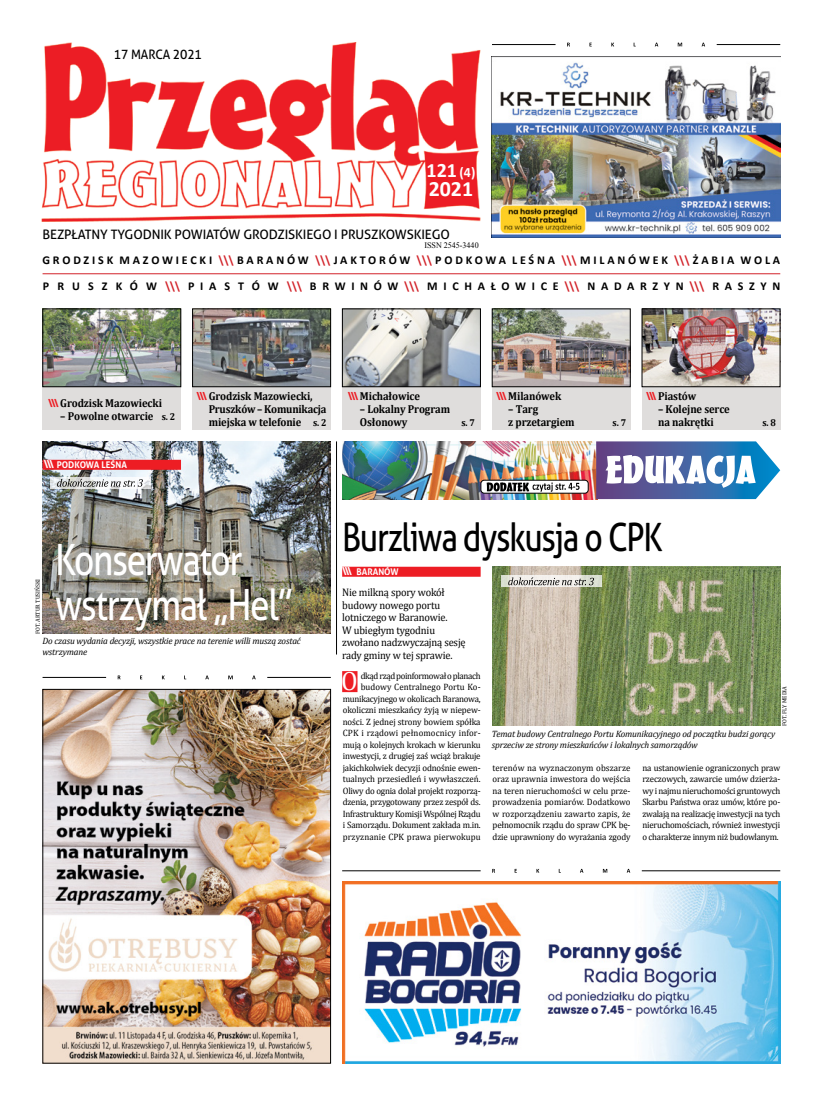
<style>
.page{position:relative;width:820px;height:1106px;background:#fff}
.page>*{position:absolute;margin:0;border:0;box-sizing:border-box;transform-origin:0 0}
.t1{font:43px/45px "Aller";letter-spacing:-.04em;color:#fff;scale:.82 1}
.t2{font:39px "Aller";letter-spacing:-.04em;color:#000;scale:.82 1}
.t3{font:26.5px "Cambria";color:#fff;scale:.96 1}
.t4{font:700 21.9px "Calibri";color:#fff}
.t5{font:700 20.5px "Calibri";color:#fff}
.t6{font:13px "Aller";letter-spacing:-.01em;color:#000}
.t7{font:13px "Aller";letter-spacing:-.01em;color:#000;scale:.94 1}
.t8{font:700 12px "Calibri";letter-spacing:.235em;color:#000}
.t9{font:700 12px "Calibri";letter-spacing:.475em;color:#000}
.t10{font:700 11.5px/13px "Cambria";letter-spacing:-.01em;color:#000;scale:.92 1}
.t11{font:11px/12.5px "Cambria";letter-spacing:-.015em;color:#000;scale:.95 1}
.t12{font:700 10px "Cambria";color:#000;scale:.92 1}
.t13{font:9.2px/11.5px "Cambria";letter-spacing:-.02em;color:#000;text-align:justify;scale:.96 1}
.t14{font:italic 9.2px/11px "Cambria";letter-spacing:-.015em;color:#000}
.t15{font:700 9.2px "Aller";color:#fff;scale:.96 1}
.t16{font:8.4px "Times New Roman";color:#000;scale:.96 1}
.t17{font:6px "Cambria";color:#000;scale:.96 1}
.s1{font-size:14.2px}
.s2{color:#d2232a}
.s3{font-family:"Aller";font-size:11.1px;color:#ed1d24}
.s4{font-size:10px}
.s5{font-size:11px}
</style>
<div class="page">
<img style="left:43px;top:441px;width:288px;height:192px">
<img style="left:41px;top:43px;width:439px;height:179px">
<div style="left:492px;top:308px;width:138px;height:121px;background:#dfdddc"></div>
<div style="left:641px;top:308px;width:139px;height:121px;background:#dfdddc"></div>
<div style="left:192px;top:308px;width:139px;height:121px;background:#dfdddc"></div>
<img style="left:494px;top:311px;width:134px;height:74px">
<div style="left:492px;top:309px;width:138px;height:78px;border:1px solid #000"></div>
<img style="left:643px;top:311px;width:135px;height:74px">
<div style="left:641px;top:309px;width:139px;height:78px;border:1px solid #000"></div>
<img style="left:194px;top:311px;width:135px;height:74px">
<div style="left:192px;top:309px;width:139px;height:78px;border:1px solid #000"></div>
<div style="left:342px;top:308px;width:138px;height:121px;background:#dfdddc"></div>
<div style="left:43px;top:308px;width:138px;height:121px;background:#dfdddc"></div>
<img style="left:344px;top:311px;width:134px;height:74px">
<div style="left:342px;top:309px;width:138px;height:78px;border:1px solid #000"></div>
<img style="left:45px;top:311px;width:134px;height:74px">
<div style="left:43px;top:309px;width:138px;height:78px;border:1px solid #000"></div>
<hr style="left:43px;top:273px;width:737px;height:1px;background:#d2232a">
<img style="left:492px;top:56px;width:288px;height:182px">
<img style="left:342px;top:441px;width:254px;height:58px">
<svg style="left:596px;top:441px;width:184px;height:58px"></svg>
<div style="left:480px;top:480px;width:108px;height:13px;background:#fff;border-radius:3px"></div>
<div style="left:480px;top:480px;width:108px;height:13px;border:1px solid #000;border-radius:3px"></div>
<svg style="left:486px;top:482px;width:93px;height:10px"></svg>
<svg style="left:118px;top:675px;width:137px;height:4px"></svg>
<hr style="left:43px;top:677px;width:63px;height:1px;background:#000">
<hr style="left:267px;top:677px;width:64px;height:1px;background:#000">
<svg style="left:567px;top:43px;width:137px;height:3px"></svg>
<hr style="left:492px;top:44px;width:63px;height:1px;background:#000">
<hr style="left:716px;top:44px;width:64px;height:1px;background:#000">
<svg style="left:492px;top:869px;width:138px;height:3px"></svg>
<hr style="left:342px;top:870px;width:138px;height:1px;background:#000">
<hr style="left:641px;top:870px;width:139px;height:1px;background:#000">
<div style="left:342px;top:566px;width:138px;height:10px;background:#ed1d24"></div>
<div style="left:342px;top:671px;width:15px;height:21px;background:#ed1d24"></div>
<img style="left:492px;top:566px;width:288px;height:159px">
<img style="left:45px;top:691px;width:284px;height:370px">
<div style="left:43px;top:689px;width:288px;height:374px;border:1px solid #000"></div>
<img style="left:342px;top:882px;width:438px;height:181px">
<div style="left:43px;top:460px;width:138px;height:10px;background:#ed1d24"></div>
<hr style="left:336px;top:441px;width:1px;height:213px;background:#000">
<svg style="left:500px;top:575px;width:101px;height:12px"></svg>
<svg style="left:508px;top:577px;width:85px;height:8px"></svg>
<svg style="left:50px;top:477px;width:100px;height:11px"></svg>
<svg style="left:57px;top:479px;width:86px;height:8px"></svg>
<h3 class="t7" style="left:114px;top:47px;width:95px">17 MARCA 2021</h3>
<h3 class="t5" style="left:426px;top:157px;width:50px">121 <span class="s1">(4)</span></h3>
<h3 class="t4" style="left:428px;top:175px;width:46px">2021</h3>
<h3 class="t6" style="left:43px;top:226px;width:409px">BEZPŁATNY TYGODNIK POWIATÓW GRODZISKIEGO I PRUSZKOWSKIEGO</h3>
<p class="t16" style="left:424px;top:239px;width:58px">ISSN 2545-3440</p>
<h3 class="t8" style="left:42px;top:253px;width:739px">GRODZISK MAZOWIECKI <span class="s2">\\\</span>BARANÓW <span class="s2">\\\</span>JAKTORÓW <span class="s2">\\\</span>PODKOWA LEŚNA <span class="s2">\\\</span>MILANÓWEK <span class="s2">\\\</span>ŻABIA WOLA</h3>
<h3 class="t9" style="left:43px;top:278px;width:738px">P R U S Z K Ó W <span class="s2">\\\</span> PIA S T Ó W <span class="s2">\\\</span> BRWINÓW<span class="s2">\\\</span> MICHAŁOWICE<span class="s2">\\\</span> NADARZYN<span class="s2">\\\</span> RASZYN</h3>
<p class="t10" style="left:48px;top:396px;width:125px"><span class="s3">\\\</span> Grodzisk Mazowiecki</p>
<p class="t10" style="left:60px;top:409px;width:126px">– Powolne otwarcie <span class="s4">s. 2</span></p>
<p class="t15" style="left:44px;top:459px;width:88px"><span class="s5">\\\</span> PODKOWA LEŚNA</p>
<p class="t10" style="left:208px;top:389px;width:130px;text-indent:-12px"><span class="s3">\\\</span> Grodzisk Mazowiecki,<br>Pruszków – Komunikacja miejska w telefonie <span class="s4">s. 2</span></p>
<p class="t10" style="left:348px;top:389px;width:80px"><span class="s3">\\\</span> Michałowice</p>
<p class="t10" style="left:360px;top:402px;width:99px">– Lokalny Program<br>Osłonowy</p>
<p class="t12" style="left:461px;top:416px;width:16px">s. 7</p>
<p class="t10" style="left:496px;top:389px;width:72px"><span class="s3">\\\</span> Milanówek</p>
<p class="t10" style="left:508px;top:402px;width:74px">– Targ<br>z przetargiem</p>
<p class="t12" style="left:612px;top:416px;width:16px">s. 7</p>
<p class="t10" style="left:645px;top:389px;width:56px"><span class="s3">\\\</span> Piastów</p>
<p class="t10" style="left:658px;top:402px;width:79px">– Kolejne serce na nakrętki</p>
<p class="t12" style="left:762px;top:416px;width:16px">s. 8</p>
<h1 class="t1" style="left:55px;top:537px;width:292px">Konserwator wstrzymał „Hel”</h1>
<p class="t14" style="left:43px;top:634px;width:260px">Do czasu wydania decyzji, wszystkie prace na terenie willi muszą zostać wstrzymane</p>
<p class="t17" style="left:34px;top:634px;width:59px;rotate:-90deg">FOT. ARTUR TUSIŃSKI</p>
<h2 class="t2" style="left:342px;top:513px;width:392px">Burzliwa dyskusja o CPK</h2>
<p class="t15" style="left:342px;top:566px;width:60px"><span class="s5">\\\</span> BARANÓW</p>
<p class="t11" style="left:342px;top:586px;width:131px">Nie milkną spory wokół budowy nowego portu lotniczego w Baranowie.<br>W ubiegłym tygodniu zwołano nadzwyczajną sesję rady gminy w tej sprawie.</p>
<h3 class="t3" style="left:341px;top:665px;width:19px">O</h3>
<p class="t13" style="left:342px;top:670px;width:145px;text-align:right">dkąd rząd poinformował o planach budowy Centralnego Portu Ko&shy;munikacyjnego w okolicach Baranowa, okoliczni mieszkańcy żyją w niepew&shy;ności. Z jednej strony bowiem spółka CPK i rządowi pełnomocnicy infor&shy;mują o kolejnych krokach w kierunku inwestycji, z drugiej zaś wciąż brakuje jakichkolwiek decyzji odnośnie ewen&shy;tualnych przesiedleń i wywłaszczeń.<br>Oliwy do ognia dolał projekt rozporzą&shy;dzenia, przygotowany przez zespół ds.<br>Infrastruktury Komisji Wspólnej Rządu i Samorządu. Dokument zakłada m.in. przyznanie CPK prawa pierwokupu</p>
<p class="t17" style="left:780px;top:725px;width:43px;rotate:-90deg">FOT. FLY MEDIA</p>
<p class="t14" style="left:492px;top:728px;width:284px">Temat budowy Centralnego Portu Komunikacyjnego od początku budzi gorący sprzeciw ze strony mieszkańców i lokalnych samorządów</p>
<p class="t13" style="left:492px;top:762px;width:145px">terenów na wyznaczonym obszarze oraz uprawnia inwestora do wejścia na teren nieruchomości w celu prze&shy;prowadzenia pomiarów. Dodatkowo w rozporządzeniu zawarto zapis, że pełnomocnik rządu do spraw CPK bę&shy;dzie uprawniony do wyrażania zgody</p>
<p class="t13" style="left:642px;top:762px;width:145px">na ustanowienie ograniczonych praw rzeczowych, zawarcie umów dzierża&shy;wy i najmu nieruchomości gruntowych Skarbu Państwa oraz umów, które po&shy;zwalają na realizację inwestycji na tych nieruchomościach, również inwestycji o charakterze innym niż budowlanym.</p>
</div>
